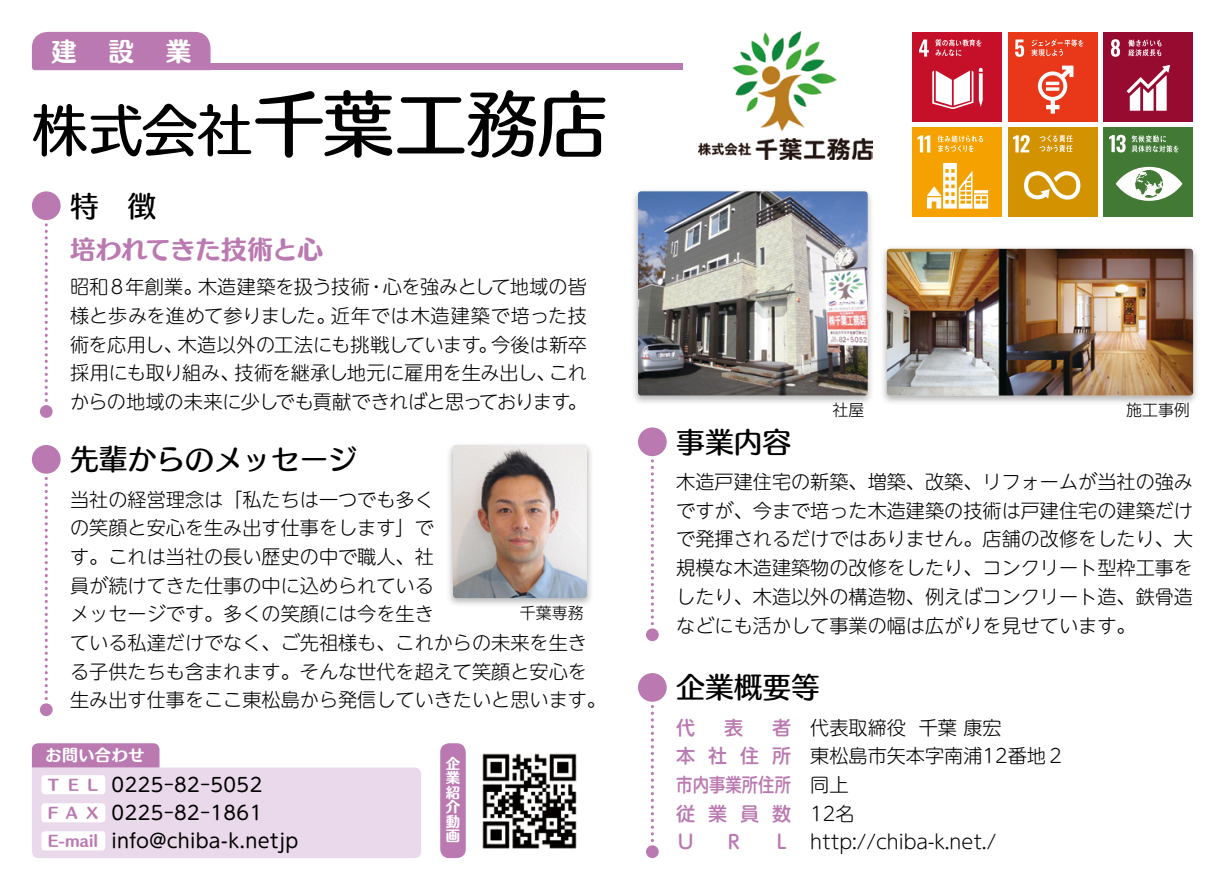
<style>
.page{position:relative;width:1225px;height:890px;background:#fff}
.page>*{position:absolute;margin:0;border:0;box-sizing:border-box;transform-origin:0 0}
.t1{font:71.77px "Humming Std D";letter-spacing:-.01em;color:#000}
.t2{font:28.8px "Humming Std D";color:#000}
.t3{font:25.43px "Humming Std E";letter-spacing:-.005em;color:#ba79b1}
.t4{font:25.43px "Humming Std E";color:#fff}
.t5{font:300 19.12px/28.8px "UD Shin M Go Pro";color:#000;text-align:justify}
.t6{font:19.12px/28.1px "UD Shin M Go Pro";letter-spacing:.025em;color:#000}
.t7{font:500 19.12px "UD Shin M Go Pro";color:#ba79b1}
.t8{font:300 15.97px "UD Shin M Go Pro";color:#000}
.t9{font:15.97px "Humming Std E";letter-spacing:.04em;color:#fff}
.t10{font:14.4px/14.4px "Humming Std E";color:#fff;text-align:justify}
.s1{font-size:55.8px}
.s2{font-family:"Humming Std E";font-size:14.4px;color:#ba79b1}
.s3{font-weight:500;color:#ba79b1}
</style>
<div class="page">
<img style="left:698px;top:32px;width:174px;height:127px">
<div style="left:32px;top:191px;width:29px;height:29px;background:#ba79b1;border-radius:50%"></div>
<div style="left:40px;top:405px;width:13px;height:13px;background:#ba79b1;border-radius:50%"></div>
<svg style="left:45px;top:225px;width:3px;height:176px"></svg>
<svg style="left:32px;top:32px;width:650px;height:38px"></svg>
<div style="left:638px;top:427px;width:28px;height:29px;background:#ba79b1;border-radius:50%"></div>
<div style="left:646px;top:628px;width:13px;height:13px;background:#ba79b1;border-radius:50%"></div>
<svg style="left:651px;top:461px;width:3px;height:163px"></svg>
<div style="left:638px;top:673px;width:28px;height:29px;background:#ba79b1;border-radius:50%"></div>
<div style="left:646px;top:845px;width:13px;height:13px;background:#ba79b1;border-radius:50%"></div>
<svg style="left:651px;top:713px;width:3px;height:128px"></svg>
<div style="left:631px;top:187px;width:244px;height:218px;background:#000;opacity:.3"></div>
<img style="left:638px;top:191px;width:229px;height:204px">
<div style="left:879px;top:245px;width:320px;height:160px;background:#000;opacity:.3"></div>
<img style="left:887px;top:249px;width:306px;height:146px">
<div style="left:912px;top:32px;width:89px;height:89px;background:#c60f28"></div>
<svg style="left:932px;top:68px;width:51px;height:41px"></svg>
<svg style="left:919px;top:39px;width:62px;height:18px"></svg>
<div style="left:1008px;top:32px;width:89px;height:89px;background:#e83819"></div>
<svg style="left:1037px;top:66px;width:37px;height:48px"></svg>
<svg style="left:1046px;top:87px;width:13px;height:4px"></svg>
<svg style="left:1015px;top:39px;width:68px;height:18px"></svg>
<div style="left:1103px;top:32px;width:90px;height:89px;background:#970b31"></div>
<svg style="left:1111px;top:39px;width:9px;height:18px"></svg>
<svg style="left:1126px;top:65px;width:44px;height:46px"></svg>
<svg style="left:1128px;top:39px;width:33px;height:17px"></svg>
<div style="left:912px;top:128px;width:89px;height:89px;background:#f5a200"></div>
<svg style="left:917px;top:135px;width:13px;height:17px"></svg>
<svg style="left:927px;top:163px;width:61px;height:46px"></svg>
<svg style="left:937px;top:135px;width:46px;height:17px"></svg>
<div style="left:1008px;top:128px;width:89px;height:89px;background:#d39200"></div>
<svg style="left:1013px;top:135px;width:16px;height:17px"></svg>
<svg style="left:1024px;top:171px;width:56px;height:29px"></svg>
<svg style="left:1039px;top:135px;width:33px;height:17px"></svg>
<div style="left:1103px;top:128px;width:90px;height:89px;background:#427935"></div>
<svg style="left:1109px;top:135px;width:16px;height:17px"></svg>
<svg style="left:1115px;top:167px;width:67px;height:34px"></svg>
<svg style="left:1131px;top:135px;width:47px;height:17px"></svg>
<div style="left:32px;top:445px;width:29px;height:29px;background:#ba79b1;border-radius:50%"></div>
<div style="left:40px;top:703px;width:13px;height:13px;background:#ba79b1;border-radius:50%"></div>
<svg style="left:45px;top:485px;width:3px;height:214px"></svg>
<div style="left:446px;top:441px;width:148px;height:167px;background:#000;opacity:.3"></div>
<img style="left:453px;top:445px;width:134px;height:153px">
<svg style="left:32px;top:743px;width:389px;height:115px"></svg>
<img style="left:482px;top:753px;width:95px;height:96px">
<div style="left:440px;top:743px;width:26px;height:115px;background:#ba79b1;border-radius:9px"></div>
<h3 class="t4" style="left:51px;top:32px;width:27px">建</h3>
<h3 class="t4" style="left:108px;top:32px;width:84px">設 業</h3>
<h1 class="t1" style="left:32px;top:69px;width:578px"><span class="s1">株式会社</span>千葉工務店</h1>
<h2 class="t2" style="left:70px;top:184px;width:88px">特　徴</h2>
<h3 class="t3" style="left:70px;top:230px;width:254px">培われてきた技術と心</h3>
<p class="t5" style="left:70px;top:272px;width:518px">昭和８年創業。木造建築を扱う技術・心を強みとして地域の皆様と歩みを進めて参りました。近年では木造建築で培った技術を応用し、木造以外の工法にも挑戦しています。今後は新卒採用にも取り組み、技術を継承し地元に雇用を生み出し、これからの地域の未来に少しでも貢献できればと思っております。</p>
<h2 class="t2" style="left:70px;top:437px;width:289px">先輩からのメッセージ</h2>
<p class="t5" style="left:70px;top:484px;width:537px;text-align:left">当社の経営理念は「私たちは一つでも多く<br>の笑顔と安心を生み出す仕事をします」で<br>す。これは当社の長い歴史の中で職人、社<br>員が続けてきた仕事の中に込められている<br>メッセージです。多くの笑顔には今を生き<br>ている私達だけでなく、ご先祖様も、これからの未来を生きる子供たちも含まれます。そんな世代を超えて笑顔と安心を生み出す仕事をここ東松島から発信していきたいと思います。</p>
<p class="t8" style="left:520px;top:599px;width:65px">千葉専務</p>
<p class="t9" style="left:45px;top:743px;width:100px">お問い合わせ</p>
<p class="t6" style="left:48px;top:769px;width:252px"><span class="s2">T E L</span> 0225-82-5052<br><span class="s2">F A X</span> 0225-82-1861<br><span class="s2">E-mail</span> info@chiba-k.netjp</p>
<p class="t10" style="left:446px;top:756px;width:16px">企業紹介動画</p>
<h2 class="t2" style="left:676px;top:420px;width:116px">事業内容</h2>
<p class="t8" style="left:832px;top:397px;width:33px">社屋</p>
<p class="t8" style="left:1126px;top:397px;width:65px">施工事例</p>
<p class="t5" style="left:676px;top:466px;width:518px">木造戸建住宅の新築、増築、改築、リフォームが当社の強みですが、今まで培った木造建築の技術は戸建住宅の建築だけで発揮されるだけではありません。店舗の改修をしたり、大規模な木造建築物の改修をしたり、コンクリート型枠工事をしたり、木造以外の構造物、例えばコンクリート造、鉄骨造などにも活かして事業の幅は広がりを見せています。</p>
<h2 class="t2" style="left:676px;top:665px;width:145px">企業概要等</h2>
<p class="t7" style="left:676px;top:712px;width:21px">代</p>
<p class="t7" style="left:724px;top:712px;width:21px">表</p>
<p class="t5" style="left:676px;top:712px;width:390px;text-align:left;text-indent:96px"><span class="s3">者</span> 代表取締役 千葉康宏<br><span class="s3">本 社 住 所</span> 東松島市矢本字南浦12番地２<span class="s3">市内事業所住所</span> 同上<br><span class="s3">従業員数</span> 12名<br><span class="s3">Ｕ</span></p>
<p class="t7" style="left:724px;top:826px;width:21px">Ｒ</p>
<p class="t5" style="left:772px;top:827px;width:226px"><span class="s3">Ｌ</span> http://chiba-k.net./</p>
</div>
